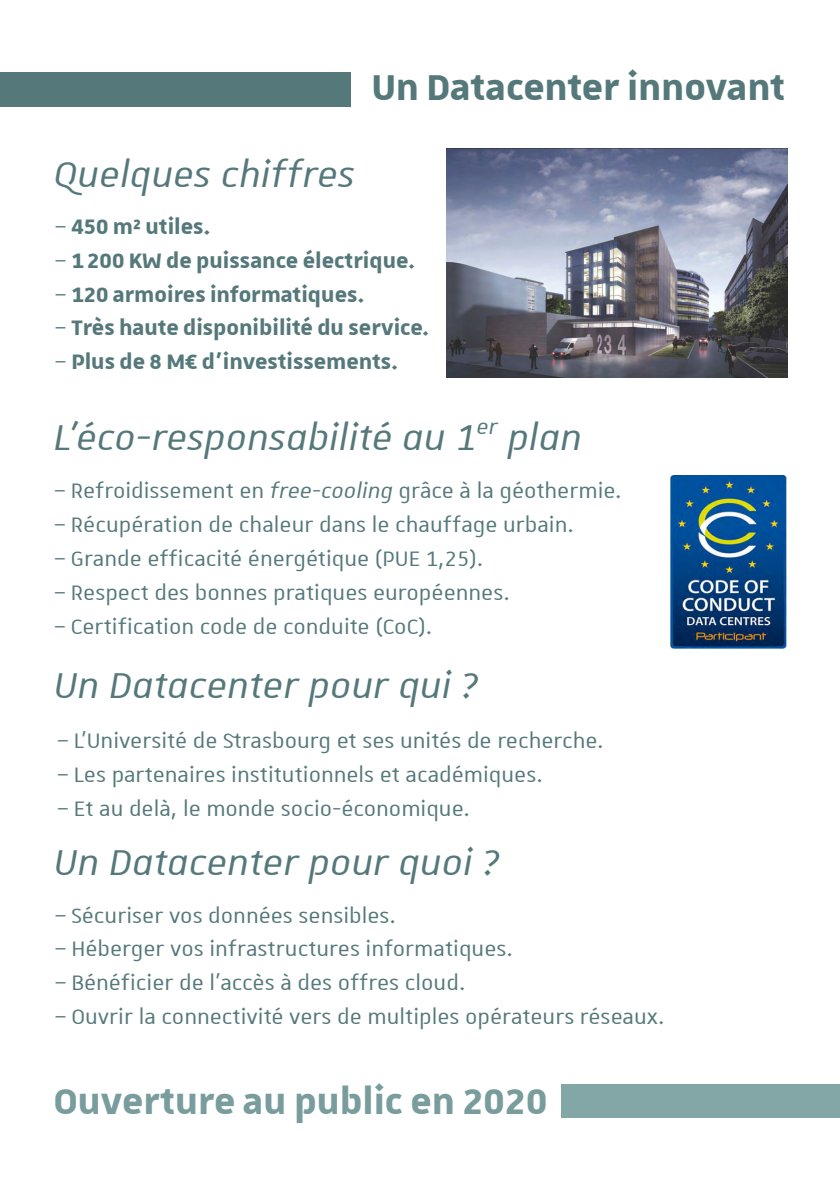
<style>
.page{position:relative;width:840px;height:1191px;background:#fff}
.page>*{position:absolute;margin:0;border:0;box-sizing:border-box;transform-origin:0 0}
.t1{font:italic 48px "Unistra A";color:#55787b}
.t2{font:700 48px "Unistra A";color:#799c9d}
.t3{font:700 48px "Unistra A";color:#55787b}
.t4{font:28px "Unistra A";color:#55787b}
.t5{font:700 28px "Unistra A";color:#55787b}
.s1{font-weight:400}
.s2{font-style:italic}
</style>
<div class="page">
<div style="left:561px;top:1084px;width:278px;height:33px;background:#83a7a7"></div>
<div style="left:0;top:72px;width:350px;height:34px;background:#55787b"></div>
<img style="left:446px;top:148px;width:340px;height:230px">
<img style="left:670px;top:475px;width:116px;height:173px">
<h1 class="t3" style="left:371px;top:60px;width:415px">Un Datacenter innovant</h1>
<h1 class="t1" style="left:54px;top:149px;width:302px">Quelques chiffres</h1>
<p class="t5" style="left:54px;top:211px;width:157px"><span class="s1">–</span> 450 m2 utiles.</p>
<p class="t5" style="left:54px;top:244px;width:362px"><span class="s1">–</span> 1 200 KW de puissance électrique.</p>
<p class="t5" style="left:54px;top:278px;width:311px"><span class="s1">–</span> 120 armoires informatiques.</p>
<p class="t5" style="left:54px;top:312px;width:376px"><span class="s1">–</span> Très haute disponibilité du service.</p>
<p class="t5" style="left:54px;top:346px;width:345px"><span class="s1">–</span> Plus de 8 M€ d’investissements.</p>
<h1 class="t1" style="left:54px;top:412px;width:529px">L’éco-responsabilité au 1<sup>er</sup> plan</h1>
<p class="t4" style="left:54px;top:476px;width:569px">– Refroidissement en <span class="s2">free-cooling</span> grâce à la géothermie.</p>
<p class="t4" style="left:54px;top:510px;width:521px">– Récupération de chaleur dans le chauffage urbain.</p>
<p class="t4" style="left:54px;top:544px;width:430px">– Grande efficacité énergétique (PUE 1,25).</p>
<p class="t4" style="left:54px;top:578px;width:457px">– Respect des bonnes pratiques européennes.</p>
<p class="t4" style="left:54px;top:612px;width:379px">– Certification code de conduite (CoC).</p>
<h1 class="t1" style="left:54px;top:660px;width:425px">Un Datacenter pour qui ?</h1>
<p class="t4" style="left:57px;top:726px;width:548px">– L’Université de Strasbourg et ses unités de recherche.</p>
<p class="t4" style="left:57px;top:760px;width:487px">– Les partenaires institutionnels et académiques.</p>
<p class="t4" style="left:57px;top:793px;width:414px">– Et au delà, le monde socio-économique.</p>
<h1 class="t1" style="left:54px;top:837px;width:447px">Un Datacenter pour quoi ?</h1>
<p class="t4" style="left:54px;top:900px;width:343px">– Sécuriser vos données sensibles.</p>
<p class="t4" style="left:54px;top:934px;width:460px">– Héberger vos infrastructures informatiques.</p>
<p class="t4" style="left:54px;top:968px;width:412px">– Bénéficier de l’accès à des offres cloud.</p>
<p class="t4" style="left:54px;top:1002px;width:611px">– Ouvrir la connectivité vers de multiples opérateurs réseaux.</p>
<h1 class="t2" style="left:54px;top:1074px;width:494px">Ouverture au public en 2020</h1>
</div>
